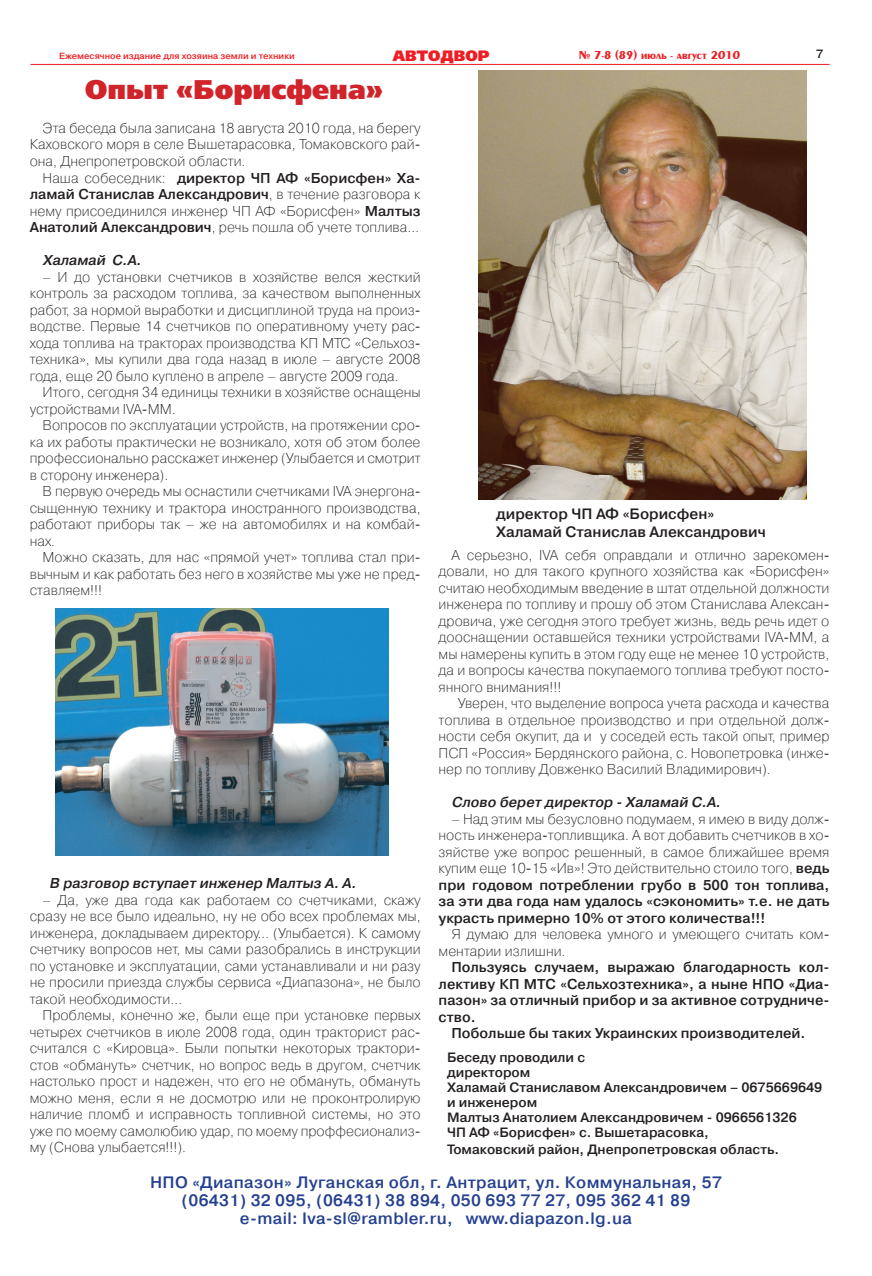
<style>
.page{position:relative;width:872px;height:1276px;background:#fff}
.page>*{position:absolute;margin:0;border:0;box-sizing:border-box;transform-origin:0 0}
.t1{font:27px "Free Set Black C";color:#d1232a}
.t2{font:700 16.5px/18px "Pragmatica Light C";letter-spacing:.02em;color:#25408f;text-align:center}
.t3{font:700 15px/18px "Pragmatica Light C";color:#231f20}
.t4{font:15px "Free Set Black C";color:#ee1d23}
.t5{font:14.25px/16.5px "Pragmatica Light C";color:#231f20;text-align:justify}
.t6{font:700 14.25px "Pragmatica Light C";color:#231f20}
.t7{font:italic 700 14.25px "Pragmatica Light C";color:#231f20}
.t8{font:700 13.5px/15px "Pragmatica Light C";color:#231f20}
.t9{font:700 12px "Penta";color:#ee1d23}
.t10{font:700 12px "Pragmatica Light C";color:#231f20}
.t11{font:700 9px "Pragmatica Light C";color:#ee1d23}
.s1{font-weight:700}
</style>
<div class="page">
<hr style="left:30px;top:64px;width:799px;height:1px;background:#ee1d23">
<img style="left:55px;top:608px;width:334px;height:247px">
<img style="left:479px;top:70px;width:327px;height:430px">
<p class="t11" style="left:59px;top:51px;width:237px">Ежемесячное издание для хозяина земли и техники</p>
<p class="t4" style="left:393px;top:47px;width:99px">АВТОДВОР</p>
<p class="t9" style="left:579px;top:49px;width:163px">№ 7-8 (89) июль - август 2010</p>
<p class="t10" style="left:816px;top:47px;width:9px">7</p>
<h1 class="t1" style="left:85px;top:74px;width:299px">Опыт «Борисфена»</h1>
<p class="t5" style="left:30px;top:120px;width:392px;text-indent:13px">Эта беседа была записана 18 августа 2010 года, на берегу Каховского моря в селе Вышетарасовка, Томаковского рай&shy;она, Днепропетровской области.</p>
<p class="t5" style="left:30px;top:169px;width:392px;text-indent:13px">Наша собеседник: <span class="s1">директор ЧП АФ «Борисфен» Ха&shy;ламай Станислав Александрович</span>, в течение разговора к нему присоединился инженер ЧП АФ «Борисфен» <span class="s1">Малтыз Анатолий Александрович</span>, речь пошла об учете топлива…</p>
<p class="t7" style="left:43px;top:252px;width:103px">Халамай С.А.</p>
<p class="t5" style="left:30px;top:268px;width:392px;text-indent:13px">– И до установки счетчиков в хозяйстве велся жесткий контроль за расходом топлива, за качеством выполненных работ, за нормой выработки и дисциплиной труда на произ&shy;водстве. Первые 14 счетчиков по оперативному учету рас&shy;хода топлива на тракторах производства КП МТС «Сельхоз&shy;техника», мы купили два года назад в июле – августе 2008 года, еще 20 было куплено в апреле – августе 2009 года.</p>
<p class="t5" style="left:30px;top:384px;width:392px;text-indent:13px">Итого, сегодня 34 единицы техники в хозяйстве оснащены устройствами IVA-MM.</p>
<p class="t5" style="left:30px;top:417px;width:392px;text-indent:13px">Вопросов по эксплуатации устройств, на протяжении сро&shy;ка их работы практически не возникало, хотя об этом более профессионально расскажет инженер (Улыбается и смотрит в сторону инженера).</p>
<p class="t5" style="left:30px;top:483px;width:392px;text-indent:13px">В первую очередь мы оснастили счетчиками IVA энергона&shy;сыщенную технику и трактора иностранного производства, работают приборы так – же на автомобилях и на комбай&shy;нах.</p>
<p class="t5" style="left:30px;top:549px;width:392px;text-indent:13px">Можно сказать, для нас «прямой учет» топлива стал при&shy;вычным и как работать без него в хозяйстве мы уже не пред&shy;ставляем!!!</p>
<p class="t7" style="left:49px;top:875px;width:311px">В разговор вступает инженер Малтыз А.А.</p>
<p class="t5" style="left:30px;top:891px;width:392px;text-indent:13px">– Да, уже два года как работаем со счетчиками, скажу сразу не все было идеально, ну не обо всех проблемах мы, инженера, докладываем директору… (Улыбается). К самому счетчику вопросов нет, мы сами разобрались в инструкции по установке и эксплуатации, сами устанавливали и ни разу не просили приезда службы сервиса «Диапазона», не было такой необходимости…</p>
<p class="t5" style="left:30px;top:1007px;width:392px;text-indent:13px">Проблемы, конечно же, были еще при установке первых четырех счетчиков в июле 2008 года, один тракторист рас&shy;считался с «Кировца». Были попытки некоторых трактори&shy;стов «обмануть» счетчик, но вопрос ведь в другом, счетчик настолько прост и надежен, что его не обмануть, обмануть можно меня, если я не досмотрю или не проконтролирую наличие пломб и исправность топливной системы, но это уже по моему самолюбию удар, по моему проффесионализ&shy;му (Снова улыбается!!!).</p>
<p class="t3" style="left:496px;top:505px;width:271px">директор ЧП АФ «Борисфен»<br>Халамай Станислав Александрович</p>
<p class="t5" style="left:438px;top:546px;width:392px;text-indent:13px">А серьезно, IVA себя оправдали и отлично зарекомен&shy;довали, но для такого крупного хозяйства как «Борисфен» считаю необходимым введение в штат отдельной должности инженера по топливу и прошу об этом Станислава Алексан&shy;дровича, уже сегодня этого требует жизнь, ведь речь идет о дооснащении оставшейся техники устройствами IVA-MM, а мы намерены купить в этом году еще не менее 10 устройств, да и вопросы качества покупаемого топлива требуют посто&shy;янного внимания!!!</p>
<p class="t5" style="left:438px;top:695px;width:392px;text-indent:19px">Уверен, что выделение вопроса учета расхода и качества топлива в отдельное производство и при отдельной долж&shy;ности себя окупит, да и у соседей есть такой опыт, пример ПСП «Россия» Бердянского района, с. Новопетровка (инже&shy;нер по топливу Довженко Василий Владимирович).</p>
<p class="t7" style="left:451px;top:794px;width:273px">Слово берет директор - Халамай С.А.</p>
<p class="t5" style="left:438px;top:810px;width:392px;text-indent:13px">– Над этим мы безусловно подумаем, я имею в виду долж&shy;ность инженера-топливщика. А вот добавить счетчиков в хо&shy;зяйстве уже вопрос решенный, в самое ближайшее время купим еще 10-15 «Ив»! Это действительно стоило того, <span class="s1">ведь при годовом потреблении грубо в 500 тон топлива, за эти два года нам удалось «сэкономить» т.е. не дать украсть примерно 10% от этого количества!!!</span></p>
<p class="t5" style="left:438px;top:926px;width:392px;text-indent:13px">Я думаю для человека умного и умеющего считать ком&shy;ментарии излишни.</p>
<p class="t6" style="left:451px;top:959px;width:379px">Пользуясь случаем, выражаю благодарность кол-</p>
<p class="t6" style="left:438px;top:976px;width:392px">лективу КП МТС «Сельхозтехника», а ныне НПО «Диа-</p>
<p class="t6" style="left:438px;top:992px;width:392px">пазон» за отличный прибор и за активное сотрудниче-</p>
<p class="t6" style="left:438px;top:1009px;width:38px">ство.</p>
<p class="t6" style="left:451px;top:1025px;width:356px">Побольше бы таких Украинских производителей.</p>
<p class="t8" style="left:447px;top:1050px;width:377px">Беседу проводили с<br>директором<br>Халамай Станиславом Александровичем – 0675669649 и инженером<br>Малтыз Анатолием Александровичем - 0966561326<br>ЧП АФ «Борисфен» с. Вышетарасовка,</p>
<p class="t8" style="left:447px;top:1142px;width:333px">Томаковский район, Днепропетровская область.</p>
<p class="t2" style="left:150px;top:1173px;width:573px">НПО «Диапазон» Луганская обл, г. Антрацит, ул. Коммунальная, 57 (06431) 32 095, (06431) 38 894, 050 693 77 27, 095 362 41 89<br>e-mail: Iva-sl@rambler.ru, www.diapazon.lg.ua</p>
</div>
